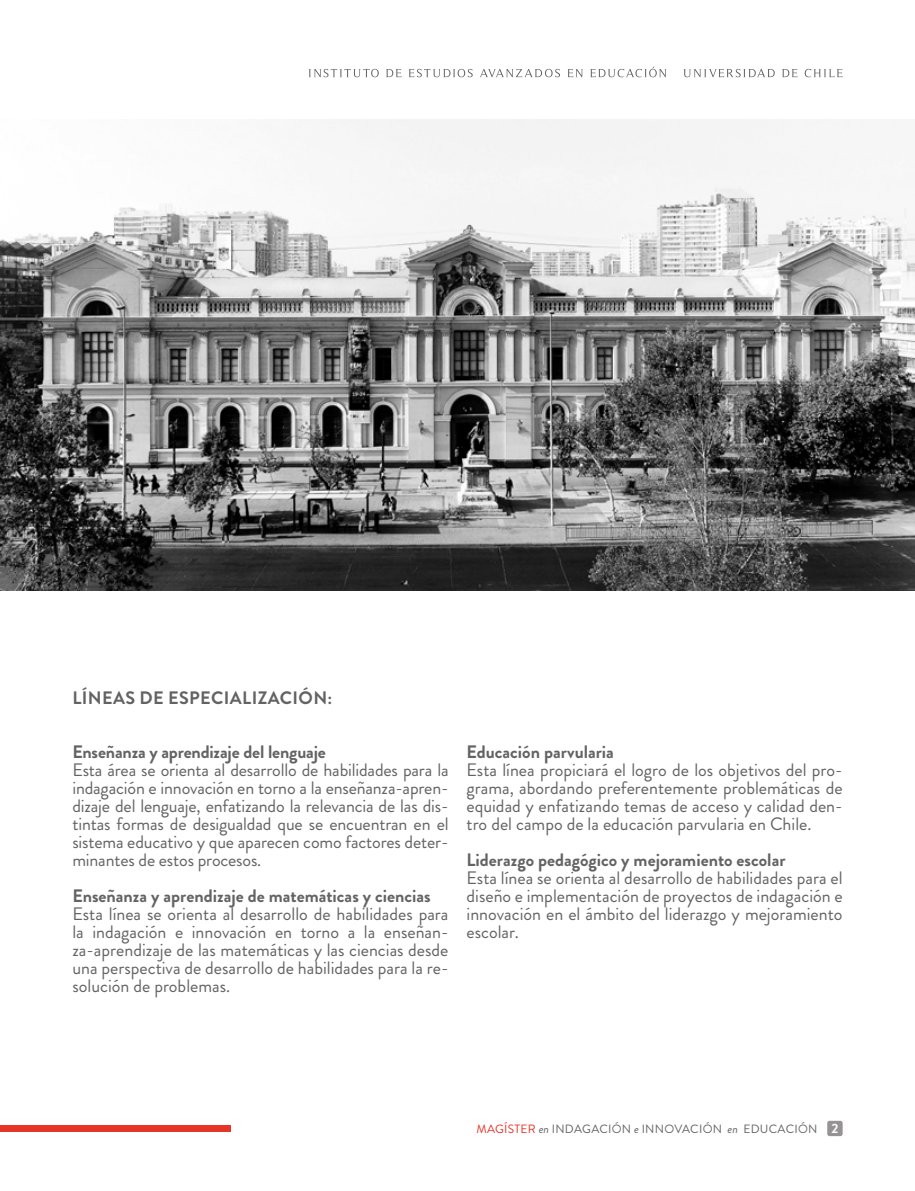
<style>
.page{position:relative;width:915px;height:1191px;background:#fff}
.page>*{position:absolute;margin:0;border:0;box-sizing:border-box;transform-origin:0 0}
.t1{font:18px/18px "Brandon Grotesque";color:#646363;text-align:justify}
.t2{font:700 18px "Brandon Grotesque";color:#646363}
.t3{font:700 18px "Brandon Grotesque";letter-spacing:.02em;color:#646363}
.t4{font:12px "Brandon Grotesque";letter-spacing:.02em;color:#646363}
.s1{color:#e63429}
.s2{font-style:italic}
.s3{font-weight:700;font-size:13.5px;color:#fff}
</style>
<div class="page">
<div style="left:827px;top:1120px;width:15px;height:16px;background:#959393;border-radius:2px"></div>
<svg style="left:309px;top:67px;width:533px;height:10px"></svg>
<img style="left:0;top:120px;width:914px;height:470px">
<div style="left:0;top:1125px;width:230px;height:6px;background:#e63429"></div>
<p class="t3" style="left:72px;top:685px;width:261px">LÍNEAS DE ESPECIALIZACIÓN:</p>
<p class="t2" style="left:72px;top:739px;width:255px">Enseñanza y aprendizaje del lenguaje</p>
<p class="t1" style="left:72px;top:760px;width:377px">Esta área se orienta al desarrollo de habilidades para la indagación e innovación en torno a la enseñanza-apren&shy;dizaje del lenguaje, enfatizando la relevancia de las dis&shy;tintas formas de desigualdad que se encuentran en el sistema educativo y que aparecen como factores deter&shy;minantes de estos procesos.</p>
<p class="t2" style="left:72px;top:883px;width:360px">Enseñanza y aprendizaje de matemáticas y ciencias</p>
<p class="t1" style="left:72px;top:904px;width:377px">Esta línea se orienta al desarrollo de habilidades para la indagación e innovación en torno a la enseñan&shy;za-aprendizaje de las matemáticas y las ciencias desde una perspectiva de desarrollo de habilidades para la re&shy;solución de problemas.</p>
<p class="t2" style="left:466px;top:739px;width:149px">Educación parvularia</p>
<p class="t1" style="left:466px;top:760px;width:377px">Esta línea propiciará el logro de los objetivos del pro&shy;grama, abordando preferentemente problemáticas de equidad y enfatizando temas de acceso y calidad den&shy;tro del campo de la educación parvularia en Chile.</p>
<p class="t2" style="left:466px;top:847px;width:320px">Liderazgo pedagógico y mejoramiento escolar</p>
<p class="t1" style="left:466px;top:868px;width:377px">Esta línea se orienta al desarrollo de habilidades para el diseño e implementación de proyectos de indagación e innovación en el ámbito del liderazgo y mejoramiento escolar.</p>
<p class="t4" style="left:476px;top:1120px;width:363px"><span class="s1">MAGÍSTER</span> <span class="s2">en</span> INDAGACIÓN <span class="s2">e</span> INNOVACIÓN <span class="s2">en</span> EDUCACIÓN <span class="s3">2</span></p>
</div>
